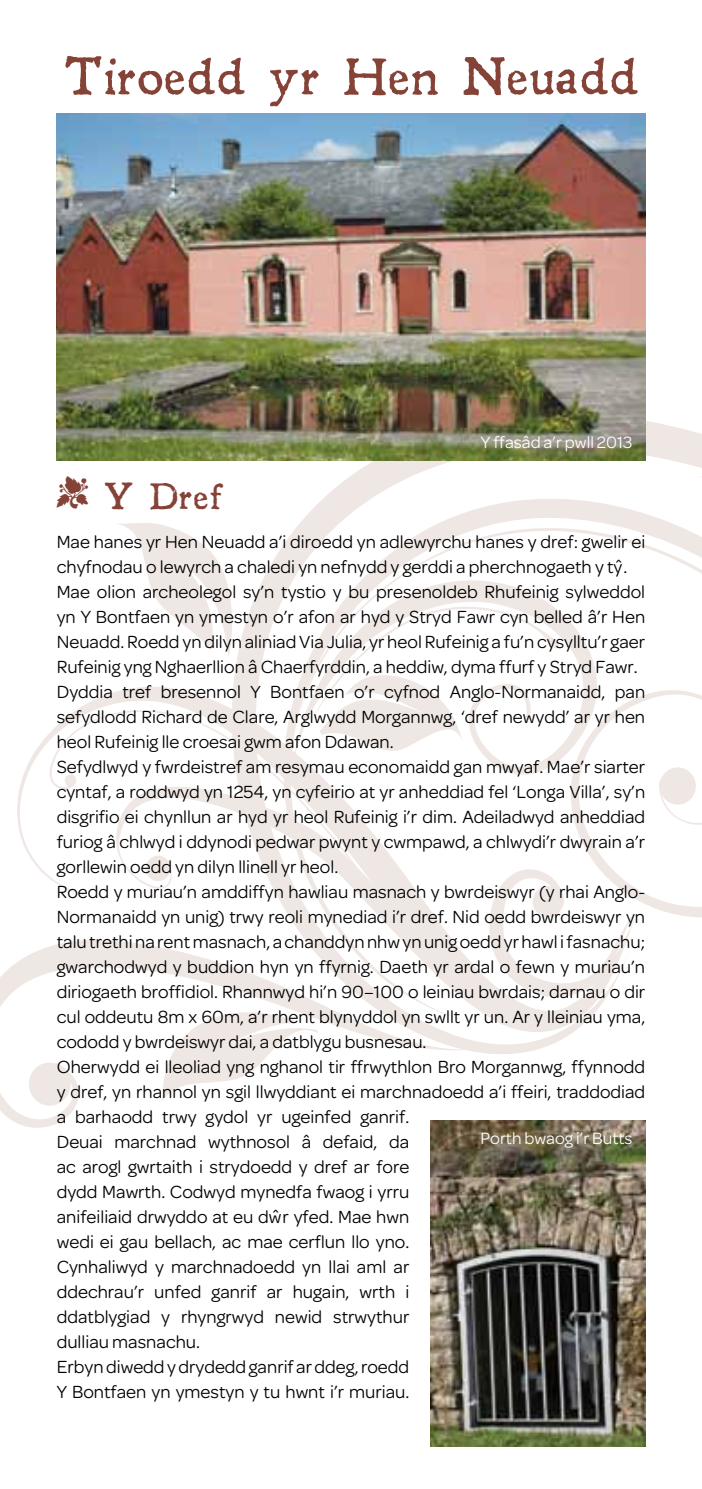
<style>
.page{position:relative;width:702px;height:1489px;background:#fff}
.page>*{position:absolute;margin:0;border:0;box-sizing:border-box;transform-origin:0 0}
.t1{font:50px "Leander";color:#854337}
.t2{font:35px "Leander";color:#854337}
.t3{font:18.75px/25px "Omnes";color:#000}
.t4{font:17.5px "Omnes";color:#fff}
</style>
<div class="page">
<svg style="left:234px;top:410px;width:468px;height:644px"></svg>
<svg style="left:17px;top:679px;width:617px;height:357px"></svg>
<svg style="left:114px;top:886px;width:158px;height:51px"></svg>
<svg style="left:272px;top:476px;width:430px;height:552px"></svg>
<svg style="left:0;top:937px;width:491px;height:191px"></svg>
<svg style="left:487px;top:864px;width:145px;height:137px"></svg>
<div style="left:29px;top:1062px;width:42px;height:43px;background:#efe7e3;border-radius:50%"></div>
<div style="left:532px;top:886px;width:31px;height:31px;background:#efe7e3;border-radius:50%"></div>
<svg style="left:161px;top:997px;width:157px;height:104px"></svg>
<svg style="left:119px;top:520px;width:116px;height:138px"></svg>
<svg style="left:44px;top:706px;width:327px;height:180px"></svg>
<div style="left:65px;top:774px;width:11px;height:12px;background:#efe7e3;border-radius:50%"></div>
<svg style="left:297px;top:523px;width:405px;height:312px"></svg>
<svg style="left:698px;top:476px;width:4px;height:166px"></svg>
<img style="left:430px;top:1120px;width:215px;height:326px">
<img style="left:57px;top:113px;width:588px;height:348px">
<h1 class="t1" style="left:63px;top:45px;width:577px">Tiroedd yr Hen Neuadd</h1>
<p class="t4" style="left:481px;top:432px;width:153px">Y ffasâd a’r pwll 2013</p>
<h2 class="t2" style="left:57px;top:474px;width:169px">• Y Dref</h2>
<p class="t3" style="left:57px;top:529px;width:590px">Mae hanes yr Hen Neuadd a’i diroedd yn adlewyrchu hanes y dref: gwelir ei chyfnodau o lewyrch a chaledi yn nefnydd y gerddi a pherchnogaeth y tyˆ.<br>Mae olion archeolegol sy’n tystio y bu presenoldeb Rhufeinig sylweddol yn Y Bontfaen yn ymestyn o’r afon ar hyd y Stryd Fawr cyn belled â’r Hen Neuadd. Roedd yn dilyn aliniad Via Julia, yr heol Rufeinig a fu’n cysylltu’r gaer Rufeinig yng Nghaerllion â Chaerfyrddin, a heddiw, dyma ffurf y Stryd Fawr.<br>Dyddia tref bresennol Y Bontfaen o’r cyfnod Anglo-Normanaidd, pan sefydlodd Richard de Clare, Arglwydd Morgannwg, ‘dref newydd’ ar yr hen heol Rufeinig lle croesai gwm afon Ddawan.<br>Sefydlwyd y fwrdeistref am resymau economaidd gan mwyaf. Mae’r siarter cyntaf, a roddwyd yn 1254, yn cyfeirio at yr anheddiad fel ‘Longa Villa’, sy’n disgrifio ei chynllun ar hyd yr heol Rufeinig i’r dim. Adeiladwyd anheddiad furiog â chlwyd i ddynodi pedwar pwynt y cwmpawd, a chlwydi’r dwyrain a’r gorllewin oedd yn dilyn llinell yr heol.<br>Roedd y muriau’n amddiffyn hawliau masnach y bwrdeiswyr (y rhai Anglo-Normanaidd yn unig) trwy reoli mynediad i’r dref. Nid oedd bwrdeiswyr yn talu trethi na rent masnach, a chanddyn nhw yn unig oedd yr hawl i fasnachu; gwarchodwyd y buddion hyn yn ffyrnig. Daeth yr ardal o fewn y muriau’n diriogaeth broffidiol. Rhannwyd hi’n 90–100 o leiniau bwrdais; darnau o dir cul oddeutu 8m x 60m, a’r rhent blynyddol yn swllt yr un. Ar y lleiniau yma, cododd y bwrdeiswyr dai, a datblygu busnesau.<br>Oherwydd ei lleoliad yng nghanol tir ffrwythlon Bro Morgannwg, ffynnodd y dref, yn rhannol yn sgil llwyddiant ei marchnadoedd a’i ffeiri, traddodiad a barhaodd trwy gydol yr ugeinfed ganrif.<br>Deuai marchnad wythnosol â defaid, da<br>ac arogl gwrtaith i strydoedd y dref ar fore<br>dydd Mawrth. Codwyd mynedfa fwaog i yrru<br>anifeiliaid drwyddo at eu dwˆr yfed. Mae hwn<br>wedi ei gau bellach, ac mae cerflun llo yno.<br>Cynhaliwyd y marchnadoedd yn llai aml ar<br>ddechrau’r unfed ganrif ar hugain, wrth i<br>ddatblygiad y rhyngrwyd newid strwythur<br>dulliau masnachu.<br>Erbyn diwedd y drydedd ganrif ar ddeg, roedd<br>Y Bontfaen yn ymestyn y tu hwnt i’r muriau.</p>
<p class="t4" style="left:480px;top:1128px;width:153px">Porth bwaog i’r Butts</p>
</div>
